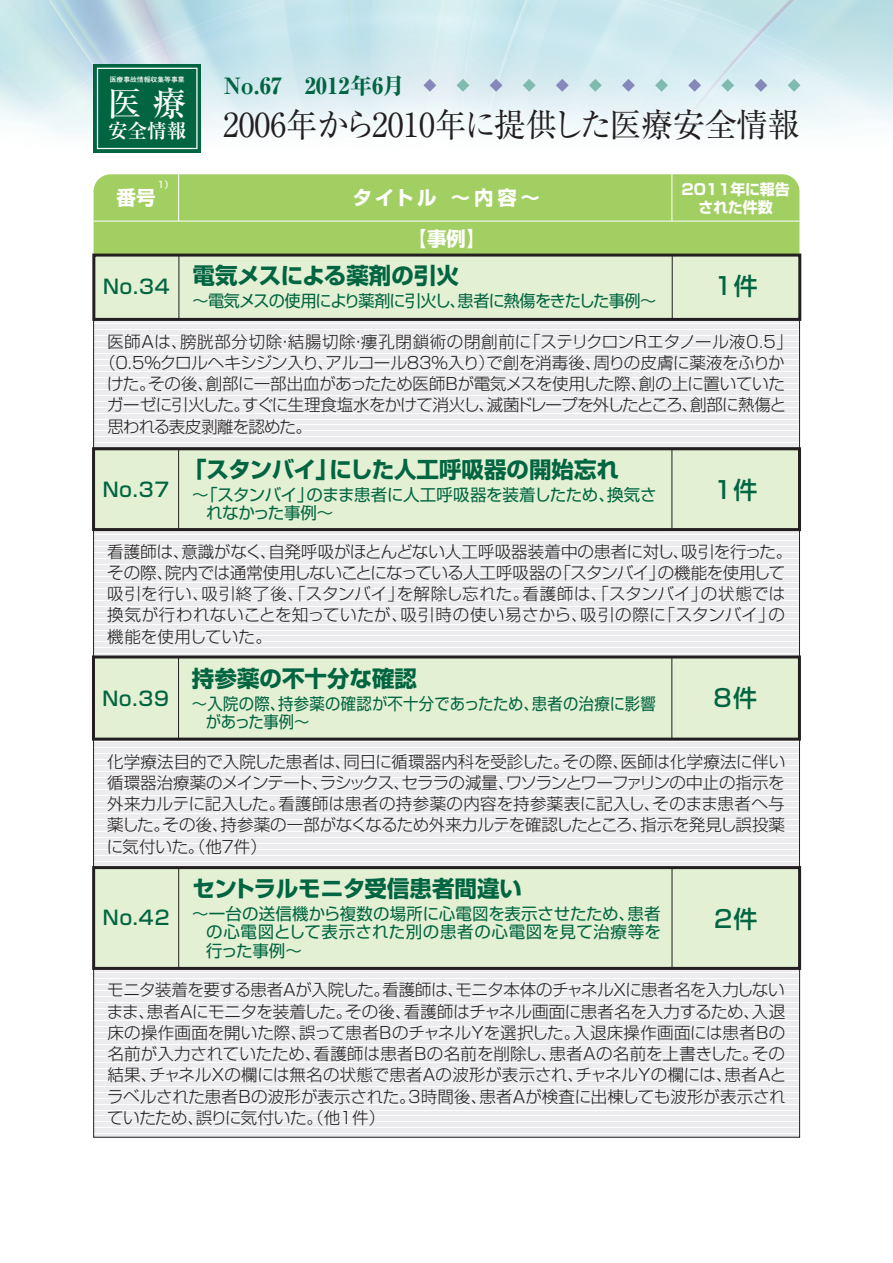
<style>
.page{position:relative;width:893px;height:1263px;background:#fff}
.page>*{position:absolute;margin:0;border:0;box-sizing:border-box;transform-origin:0 0}
.t1{font:33.75px "Ryumin Pro Medium 90 msp RKSJ H";color:#fff}
.t2{font:33px "Ryumin Pro Regular 90 msp RKSJ H";letter-spacing:-.005em;color:#231f20;scale:.96 1}
.t3{font:24px "Shin Go Pro Medium 90 msp RKSJ H";letter-spacing:.05em;color:#006540}
.t4{font:22.5px "Shin Go Pro Bold 90 msp RKSJ H";color:#006540}
.t5{font:22.5px "Ryumin Pro Heavy 90 msp RKSJ H";color:#006540}
.t6{font:19.5px "Shin Go Pro Medium 90 msp RKSJ H";letter-spacing:.05em;color:#006540}
.t7{font:19.5px/40.5px "Shin Go Pro Bold 90 msp RKSJ H";letter-spacing:.07em;color:#fff;text-align:center}
.t8{font:19.5px "Ryumin Pro Bold 90 msp RKSJ H";color:#fff}
.t9{font:16.5px/21.3px "Shin Go Pro Light 90 msp RKSJ H";letter-spacing:-.02em;color:#231f20;text-align:justify}
.t10{font:16.5px/21.3px "Shin Go Pro Light 90 msp RKSJ H";color:#231f20}
.t11{font:16.5px/18.5px "Shin Go Pro Regular 90 msp RKSJ H";letter-spacing:-.015em;color:#006540}
.t12{font:16.5px "Shin Go Pro Light 90 msp RKSJ H";letter-spacing:.04em;color:#231f20}
.t13{font:16.5px "Shin Go Pro Light 90 msp RKSJ H";letter-spacing:-.045em;color:#231f20}
.t14{font:16.5px/18.5px "Shin Go Pro Regular 90 msp RKSJ H";letter-spacing:.015em;color:#006540;scale:.93 1}
.t15{font:16.5px "Shin Go Pro Regular 90 msp RKSJ H";letter-spacing:-.055em;color:#006540}
.t16{font:16.5px "Shin Go Pro Light 90 msp RKSJ H";letter-spacing:-.05em;color:#231f20}
.t17{font:15px/18px "Shin Go Pro Bold 90 msp RKSJ H";color:#fff;text-align:center}
.t18{font:9px "Shin Go Pro Medium 90 msp RKSJ H";color:#fff}
.t19{font:6.75px "Futo Go B101 Pro Bold 90 msp RKSJ H";color:#fff}
</style>
<div class="page">
<img style="left:0;top:0;width:893px;height:1138px">
<div style="left:94px;top:530px;width:705px;height:127px;background:linear-gradient(to right,#f1f1f3,#f1f1f3)"></div>
<div style="left:94px;top:740px;width:705px;height:128px;background:linear-gradient(to right,#ececee,#ececee)"></div>
<div style="left:94px;top:174px;width:705px;height:80px;background:#a2cf62"></div>
<hr style="left:94px;top:221px;width:705px;height:1px;background:#fff">
<hr style="left:178px;top:174px;width:1px;height:47px;background:#fff">
<hr style="left:671px;top:174px;width:1px;height:47px;background:#fff">
<svg style="left:95px;top:322px;width:703px;height:124px;fill:#ececee"></svg>
<div style="left:94px;top:255px;width:706px;height:64px;background:#e4f0d4"></div>
<div style="left:92px;top:254px;width:709px;height:67px;border:3px solid #231f20"></div>
<hr style="left:179px;top:255px;width:1px;height:65px;background:#231f20">
<hr style="left:672px;top:255px;width:1px;height:65px;background:#231f20">
<div style="left:93px;top:657px;width:706px;height:82px;background:#e4f0d4"></div>
<div style="left:92px;top:655px;width:709px;height:86px;border:3px solid #231f20"></div>
<hr style="left:178px;top:657px;width:1px;height:82px;background:#231f20">
<hr style="left:671px;top:657px;width:1px;height:82px;background:#231f20">
<svg style="left:456px;top:79px;width:13px;height:13px"></svg>
<svg style="left:490px;top:79px;width:12px;height:13px"></svg>
<svg style="left:423px;top:79px;width:13px;height:13px"></svg>
<svg style="left:523px;top:79px;width:13px;height:13px"></svg>
<svg style="left:556px;top:79px;width:13px;height:13px"></svg>
<svg style="left:589px;top:79px;width:13px;height:13px"></svg>
<svg style="left:622px;top:79px;width:13px;height:13px"></svg>
<svg style="left:655px;top:79px;width:13px;height:13px"></svg>
<svg style="left:688px;top:79px;width:13px;height:13px"></svg>
<svg style="left:721px;top:79px;width:13px;height:13px"></svg>
<svg style="left:754px;top:79px;width:13px;height:13px"></svg>
<svg style="left:787px;top:79px;width:13px;height:13px"></svg>
<div style="left:94px;top:64px;width:107px;height:88px;background:#006540"></div>
<div style="left:97px;top:68px;width:101px;height:81px;border:1px solid #fff"></div>
<div style="left:94px;top:449px;width:705px;height:81px;background:#e4f0d4"></div>
<div style="left:92px;top:447px;width:709px;height:84px;border:3px solid #231f20"></div>
<hr style="left:178px;top:449px;width:1px;height:81px;background:#231f20">
<hr style="left:672px;top:449px;width:1px;height:81px;background:#231f20">
<svg style="left:95px;top:970px;width:703px;height:165px;fill:#ececee"></svg>
<div style="left:94px;top:868px;width:705px;height:100px;background:#e4f0d4"></div>
<div style="left:92px;top:866px;width:709px;height:104px;border:3px solid #231f20"></div>
<hr style="left:178px;top:868px;width:1px;height:100px;background:#231f20">
<hr style="left:672px;top:868px;width:1px;height:100px;background:#231f20">
<p class="t19" style="left:110px;top:77px;width:76px">医療事故情報収集等事業</p>
<p class="t5" style="left:224px;top:77px;width:182px">No.67　2012年6月</p>
<p class="t1" style="left:108px;top:90px;width:80px">医 療</p>
<p class="t8" style="left:108px;top:124px;width:80px">安全情報</p>
<p class="t2" style="left:223px;top:112px;width:602px">2006年から2010年に提供した医療安全情報</p>
<p class="t18" style="left:158px;top:181px;width:17px">1）</p>
<p class="t7" style="left:117px;top:180px;width:40px">番号</p>
<p class="t7" style="left:352px;top:180px;width:189px">タイトル ～内容～【事例】</p>
<p class="t17" style="left:681px;top:182px;width:110px">2011年に報告された件数</p>
<p class="t4" style="left:193px;top:267px;width:268px">電気メスによる薬剤の引火</p>
<p class="t15" style="left:457px;top:295px;width:200px">患者に熱傷をきたした事例～</p>
<p class="t3" style="left:714px;top:277px;width:45px">1件</p>
<p class="t12" style="left:107px;top:335px;width:687px">医師Ａは、膀胱部分切除・結腸切除・瘻孔閉鎖術の閉創前に「ステリクロンRエタノール液０．５」</p>
<p class="t9" style="left:99px;top:354px;width:687px">（０．５％クロルヘキシジン入り、アルコール８３％入り）で創を消毒後、周りの皮膚に薬液をふりか</p>
<p class="t9" style="left:107px;top:376px;width:679px">けた。その後、創部に一部出血があったため医師Ｂが電気メスを使用した際、創の上に置いていた</p>
<p class="t13" style="left:107px;top:399px;width:681px">ガーゼに引火した。すぐに生理食塩水をかけて消火し、滅菌ドレープを外したところ、創部に熱傷と</p>
<p class="t16" style="left:107px;top:420px;width:206px">思われる表皮剥離を認めた。</p>
<p class="t6" style="left:103px;top:280px;width:68px">No.34</p>
<p class="t15" style="left:192px;top:295px;width:275px">～電気メスの使用により薬剤に引火し、</p>
<p class="t4" style="left:184px;top:461px;width:436px">「スタンバイ」にした人工呼吸器の開始忘れ</p>
<p class="t11" style="left:206px;top:488px;width:452px;text-indent:-14px">～「スタンバイ」のまま患者に人工呼吸器を装着したため、換気されなかった事例～</p>
<p class="t6" style="left:103px;top:482px;width:68px">No.37</p>
<p class="t3" style="left:714px;top:481px;width:45px">1件</p>
<p class="t10" style="left:107px;top:543px;width:686px">看護師は、意識がなく、自発呼吸がほとんどない人工呼吸器装着中の患者に対し、吸引を行った。その際、院内では通常使用しないことになっている人工呼吸器の「スタンバイ」の機能を使用して吸引を行い、吸引終了後、「スタンバイ」を解除し忘れた。看護師は、「スタンバイ」の状態では換気が行われないことを知っていたが、吸引時の使い易さから、吸引の際に「スタンバイ」の機能を使用していた。</p>
<p class="t4" style="left:192px;top:670px;width:227px">持参薬の不十分な確認</p>
<p class="t14" style="left:206px;top:696px;width:485px;text-indent:-14px">～入院の際、持参薬の確認が不十分であったため、患者の治療に影響があった事例～</p>
<p class="t6" style="left:102px;top:692px;width:68px">No.39</p>
<p class="t3" style="left:713px;top:689px;width:45px">8件</p>
<p class="t9" style="left:107px;top:753px;width:680px">化学療法目的で入院した患者は、同日に循環器内科を受診した。その際、医師は化学療法に伴い循環器治療薬のメインテート、ラシックス、セララの減量、ワソランとワーファリンの中止の指示を外来カルテに記入した。看護師は患者の持参薬の内容を持参薬表に記入し、そのまま患者へ与薬した。その後、持参薬の一部がなくなるため外来カルテを確認したところ、指示を発見し誤投薬に気付いた。（他７件）</p>
<p class="t4" style="left:192px;top:880px;width:331px">セントラルモニタ受信患者間違い</p>
<p class="t11" style="left:206px;top:907px;width:456px;text-align:justify;text-indent:-14px">～一台の送信機から複数の場所に心電図を表示させたため、患者の心電図として表示された別の患者の心電図を見て治療等を行った事例～</p>
<p class="t9" style="left:107px;top:982px;width:681px">モニタ装着を要する患者Aが入院した。看護師は、モニタ本体のチャネルＸに患者名を入力しないまま、患者Ａにモニタを装着した。その後、看護師はチャネル画面に患者名を入力するため、入退床の操作画面を開いた際、誤って患者BのチャネルＹを選択した。入退床操作画面には患者Bの名前が入力されていたため、看護師は患者Bの名前を削除し、患者Aの名前を上書きした。その結果、チャネルＸの欄には無名の状態で患者Aの波形が表示され、チャネルＹの欄には、患者Aとラベルされた患者Bの波形が表示された。３時間後、患者Ａが検査に出棟しても波形が表示されていたため、誤りに気付いた。（他１件）</p>
<p class="t6" style="left:103px;top:910px;width:68px">No.42</p>
<p class="t3" style="left:714px;top:910px;width:45px">2件</p>
</div>
